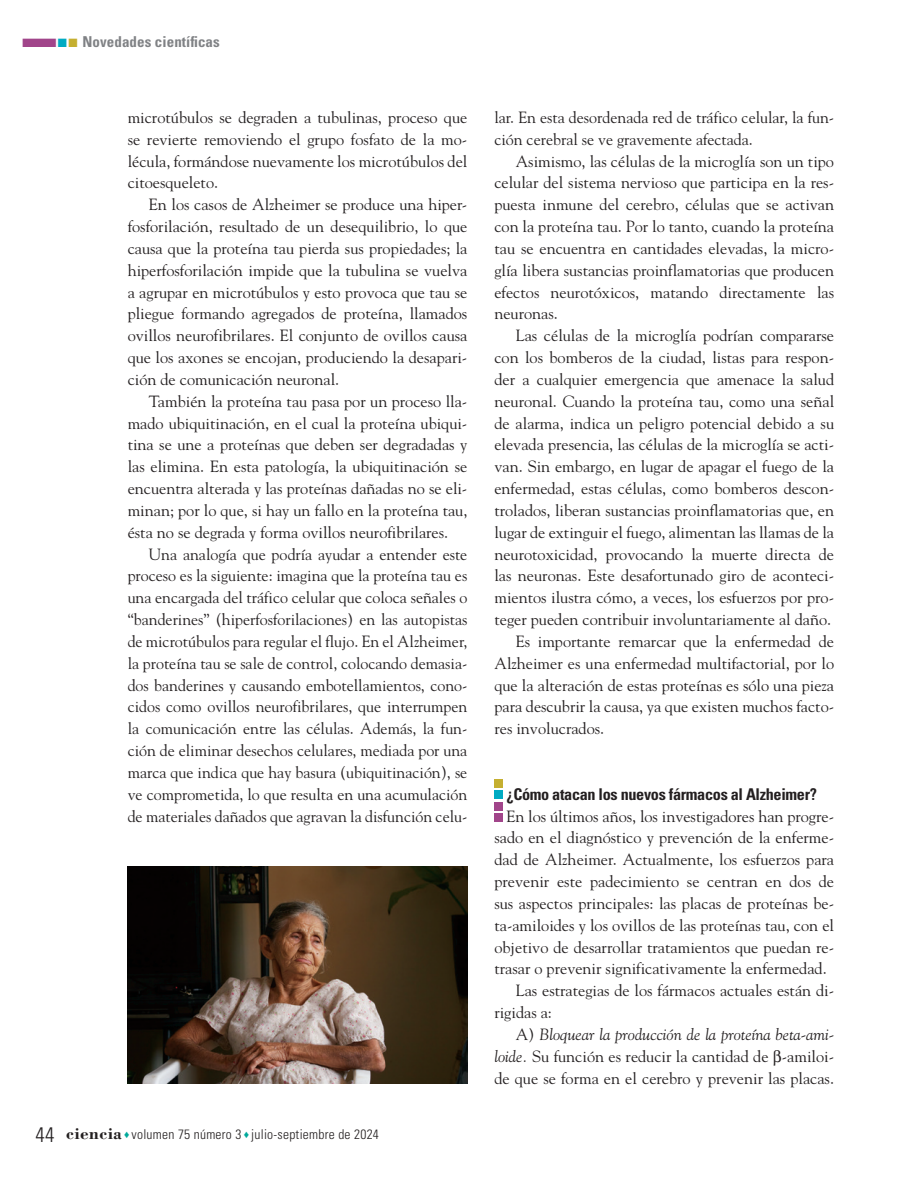
<style>
.page{position:relative;width:915px;height:1191px;background:#fff}
.page>*{position:absolute;margin:0;border:0;box-sizing:border-box;transform-origin:0 0}
._02N_Normal_Sin{font:16.2px/21.8px "Goudy Std";color:#231f20;text-align:justify}
._01N_Subtitulo1{font:700 condensed 16.2px "Univers LT Std";letter-spacing:-.02em;color:#231f20}
.t1{font:700 condensed 15px "Univers LT Std";letter-spacing:.005em;color:#808285}
.t2{font:300 condensed 13.5px "Univers LT Std";letter-spacing:.02em;color:#231f20}
.s1{color:#a1458a}
.s2{color:#00abc3}
.s3{color:#c5af30}
.s4{font-size:21px}
.s5{font-family:"Bodoni Std";font-weight:700;font-stretch:normal;font-size:17.25px}
.s6{color:#00a99b}
.s7{font-style:italic}
</style>
<div class="page">
<div style="left:493px;top:813px;width:9px;height:8px;background:#a1458a"></div>
<div style="left:493px;top:802px;width:9px;height:8px;background:#a1458a"></div>
<div style="left:493px;top:790px;width:9px;height:9px;background:#00abc3"></div>
<div style="left:493px;top:779px;width:9px;height:9px;background:#c5af30"></div>
<img style="left:128px;top:866px;width:339px;height:217px">
<p class="t1" style="left:21px;top:32px;width:200px"><span class="s1">■</span><span class="s2">■</span><span class="s3">■</span> Novedades científicas</p>
<p class="_02N_Normal_Sin" style="left:128px;top:106px;width:341px">microtúbulos se degraden a tubulinas, proceso que se revierte removiendo el grupo fosfato de la mo&shy;lécula, formándose nuevamente los microtúbulos del citoesqueleto.</p>
<p class="_02N_Normal_Sin" style="left:128px;top:193px;width:341px;text-indent:21px">En los casos de Alzheimer se produce una hiper&shy;fosforilación, resultado de un desequilibrio, lo que causa que la proteína tau pierda sus propiedades; la hiperfosforilación impide que la tubulina se vuelva a agrupar en microtúbulos y esto provoca que tau se pliegue formando agregados de proteína, llamados ovillos neurofibrilares. El conjunto de ovillos causa que los axones se encojan, produciendo la desapari&shy;ción de comunicación neuronal.</p>
<p class="_02N_Normal_Sin" style="left:128px;top:390px;width:341px;text-indent:21px">También la proteína tau pasa por un proceso lla&shy;mado ubiquitinación, en el cual la proteína ubiqui&shy;tina se une a proteínas que deben ser degradadas y las elimina. En esta patología, la ubiquitinación se encuentra alterada y las proteínas dañadas no se eli&shy;minan; por lo que, si hay un fallo en la proteína tau, ésta no se degrada y forma ovillos neurofibrilares.</p>
<p class="_02N_Normal_Sin" style="left:128px;top:543px;width:341px;text-indent:21px">Una analogía que podría ayudar a entender este proceso es la siguiente: imagina que la proteína tau es una encargada del tráfico celular que coloca señales o “banderines” (hiperfosforilaciones) en las autopistas de microtúbulos para regular el flujo. En el Alzheimer, la proteína tau se sale de control, colocando demasia&shy;dos banderines y causando embotellamientos, cono&shy;cidos como ovillos neurofibrilares, que interrumpen la comunicación entre las células. Además, la fun&shy;ción de eliminar desechos celulares, mediada por una marca que indica que hay basura (ubiquitinación), se ve comprometida, lo que resulta en una acumulación de materiales dañados que agravan la disfunción celu-</p>
<p class="t2" style="left:36px;top:1126px;width:345px"><span class="s4">44</span> <span class="s5">ciencia</span> <span class="s6">♦</span> volumen 75 número 3 <span class="s6">♦</span> julio-septiembre de 2024</p>
<p class="_02N_Normal_Sin" style="left:494px;top:106px;width:341px">lar. En esta desordenada red de tráfico celular, la fun&shy;ción cerebral se ve gravemente afectada.</p>
<p class="_02N_Normal_Sin" style="left:494px;top:150px;width:341px;text-indent:21px">Asimismo, las células de la microglía son un tipo celular del sistema nervioso que participa en la res&shy;puesta inmune del cerebro, células que se activan con la proteína tau. Por lo tanto, cuando la proteína tau se encuentra en cantidades elevadas, la micro&shy;glía libera sustancias proinflamatorias que producen efectos neurotóxicos, matando directamente las neuronas.</p>
<p class="_02N_Normal_Sin" style="left:494px;top:324px;width:341px;text-indent:21px">Las células de la microglía podrían compararse con los bomberos de la ciudad, listas para respon&shy;der a cualquier emergencia que amenace la salud neuronal. Cuando la proteína tau, como una señal de alarma, indica un peligro potencial debido a su elevada presencia, las células de la microglía se acti&shy;van. Sin embargo, en lugar de apagar el fuego de la enfermedad, estas células, como bomberos descon&shy;trolados, liberan sustancias proinflamatorias que, en lugar de extinguir el fuego, alimentan las llamas de la neurotoxicidad, provocando la muerte directa de las neuronas. Este desafortunado giro de aconteci&shy;mientos ilustra cómo, a veces, los esfuerzos por pro&shy;teger pueden contribuir involuntariamente al daño.</p>
<p class="_02N_Normal_Sin" style="left:494px;top:630px;width:341px;text-indent:21px">Es importante remarcar que la enfermedad de Alzheimer es una enfermedad multifactorial, por lo que la alteración de estas proteínas es sólo una pieza para descubrir la causa, ya que existen muchos facto&shy;res involucrados.</p>
<p class="_01N_Subtitulo1" style="left:506px;top:784px;width:312px">¿Cómo atacan los nuevos fármacos al Alzheimer?</p>
<p class="_02N_Normal_Sin" style="left:494px;top:805px;width:341px;text-indent:12px">En los últimos años, los investigadores han progre&shy;sado en el diagnóstico y prevención de la enferme&shy;dad de Alzheimer. Actualmente, los esfuerzos para prevenir este padecimiento se centran en dos de sus aspectos principales: las placas de proteínas be&shy;ta-amiloides y los ovillos de las proteínas tau, con el objetivo de desarrollar tratamientos que puedan re&shy;trasar o prevenir significativamente la enfermedad.</p>
<p class="_02N_Normal_Sin" style="left:494px;top:979px;width:341px;text-indent:21px">Las estrategias de los fármacos actuales están di&shy;rigidas a:</p>
<p class="_02N_Normal_Sin" style="left:494px;top:1023px;width:341px;text-indent:21px">A) <span class="s7">Bloquear la producción de la proteína beta-ami&shy;loide.</span> Su función es reducir la cantidad de -amiloi&shy;de que se forma en el cerebro y prevenir las placas.</p>
</div>
